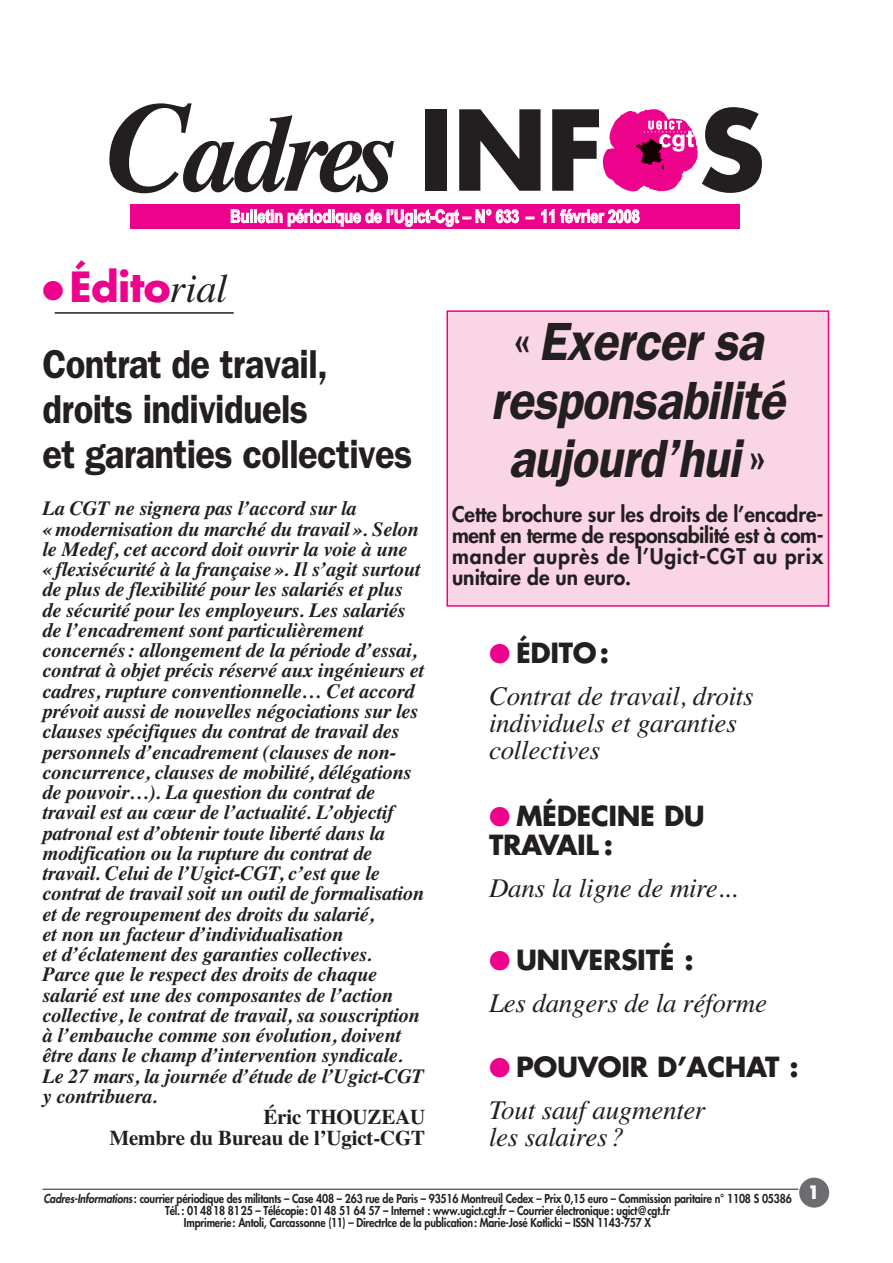
<style>
.page{position:relative;width:893px;height:1263px;background:#fff}
.page>*{position:absolute;margin:0;border:0;box-sizing:border-box;transform-origin:0 0}
.t1{font:italic 700 108px "Times";letter-spacing:-.055em;color:#231f20}
.t2{font:italic 600 54px/58.5px "Franklin Gothic";letter-spacing:-.02em;color:#231f20;text-align:center;scale:.9 1}
.t3{font:600 40.5px/45px "Franklin Gothic";letter-spacing:-.02em;color:#231f20;scale:.9 1}
.t4{font:700 40.5px "Futura";letter-spacing:-.015em;color:#ed028c}
.t5{font:italic 27px/27px "Times";letter-spacing:-.01em;color:#231f20}
.t6{font:700 27px/28.5px "Futura";letter-spacing:-.015em;color:#231f20}
.t7{font:800 21px/21px "Futura";letter-spacing:.035em;color:#231f20;text-align:justify}
.t8{font:700 21px/21px "Times";letter-spacing:-.01em;color:#231f20;text-align:right}
.t9{font:italic 700 20.25px/20.2px "Times";letter-spacing:-.01em;color:#231f20}
.t10{font:700 18px "Arial Narrow";letter-spacing:-.01em;color:#fff}
.t11{font:700 18px "Futura";color:#fff}
.t12{font:800 12px/12px "Futura";letter-spacing:-.015em;color:#231f20;text-align:center;scale:.88 1}
.s1{font-size:127.5px}
.s2{font-family:"Futura";font-style:normal}
.s3{font-family:"Times";font-weight:400;font-style:italic;color:#231f20}
.s4{font-style:normal}
.s5{color:#ed028c}
.s6{font-style:italic}
</style>
<div class="page">
<hr style="left:43px;top:1189px;width:755px;height:1px;background:#231f20">
<div style="left:799px;top:1177px;width:30px;height:30px;background:#6c6d70;border-radius:50%"></div>
<svg style="left:602px;top:109px;width:96px;height:83px"></svg>
<div style="left:130px;top:204px;width:610px;height:25px;background:#ed028c"></div>
<hr style="left:55px;top:312px;width:179px;height:2px;background:#231f20">
<div style="left:447px;top:311px;width:381px;height:295px;background:#fad5e5"></div>
<div style="left:446px;top:310px;width:383px;height:297px;border:2px solid #ed028c"></div>
<h1 class="t1" style="left:107px;top:90px;width:660px"><span class="s1">C</span>adres <span class="s2">INF S</span></h1>
<p class="t10" style="left:230px;top:210px;width:411px">Bulletin périodique de l’Ugict-Cgt – N° 633 – 11 février 2008</p>
<h3 class="t4" style="left:43px;top:268px;width:187px">● Édito<span class="s3">rial</span></h3>
<h3 class="t3" style="left:43px;top:342px;width:412px">Contrat de travail, droits individuels<br>et garanties collectives</h3>
<p class="t9" style="left:43px;top:498px;width:383px">La CGT ne signera pas l’accord sur la «modernisation du marché du travail ». Selon le Medef, cet accord doit ouvrir la voie à une<br>« flexisécurité à la française ». Il s’agit surtout de plus de flexibilité pour les salariés et plus de sécurité pour les employeurs. Les salariés de l’encadrement sont particulièrement concernés: allongement de la période d’essai, contrat à objet précis réservé aux ingénieurs et cadres, rupture conventionnelle… Cet accord prévoit aussi de nouvelles négociations sur les clauses spécifiques du contrat de travail des personnels d’encadrement (clauses de non&shy;concurrence, clauses de mobilité, délégations de pouvoir…). La question du contrat de travail est au cœur de l’actualité. L’objectif patronal est d’obtenir toute liberté dans la modification ou la rupture du contrat de travail. Celui de l’Ugict-CGT, c’est que le contrat de travail soit un outil de formalisation et de regroupement des droits du salarié,<br>et non un facteur d’individualisation<br>et d’éclatement des garanties collectives.<br>Parce que le respect des droits de chaque salarié est une des composantes de l’action collective, le contrat de travail, sa souscription à l’embauche comme son évolution, doivent être dans le champ d’intervention syndicale.<br>Le 27 mars, la journée d’étude de l’Ugict-CGT y contribuera.</p>
<p class="t8" style="left:110px;top:1106px;width:317px">Éric THOUZEAU<br>Membre du Bureau de l’Ugict-CGT</p>
<h2 class="t2" style="left:490px;top:312px;width:329px"><span class="s4">«</span> Exercer sa responsabilité aujourd’hui <span class="s4">»</span></h2>
<p class="t7" style="left:452px;top:506px;width:373px">Cette brochure sur les droits de l’encadre&shy;ment en terme de responsabilité est à com&shy;mander auprès de l’Ugict-CGT au prix unitaire de un euro.</p>
<h3 class="t6" style="left:489px;top:641px;width:122px"><span class="s5">●</span> ÉDITO :</h3>
<h3 class="t5" style="left:489px;top:682px;width:266px">Contrat de travail, droits individuels et garanties collectives</h3>
<h3 class="t6" style="left:489px;top:804px;width:217px"><span class="s5">●</span> MÉDECINE DU<br>TRAVAIL :</h3>
<h3 class="t5" style="left:489px;top:874px;width:250px">Dans la ligne de mire...</h3>
<h3 class="t6" style="left:489px;top:948px;width:206px"><span class="s5">●</span> UNIVERSITÉ :</h3>
<h3 class="t5" style="left:489px;top:989px;width:280px">Les dangers de la réforme</h3>
<h3 class="t6" style="left:489px;top:1055px;width:311px"><span class="s5">●</span> POUVOIR D’ACHAT :</h3>
<h3 class="t5" style="left:489px;top:1096px;width:218px">Tout sauf augmenter les salaires ?</h3>
<p class="t12" style="left:43px;top:1193px;width:852px"><span class="s6">Cadres-Informations</span> : courrier périodique des militants – Case 408 – 263 rue de Paris – 93516 Montreuil Cedex – Prix 0,15 euro – Commission paritaire n° 1108 S 05386<br>Tél.: 014818 8125 – Télécopie: 01 48 51 64 57 – Internet : www.ugict.cgt.fr – Courrier électronique : ugict@cgt.fr<br>Imprimerie: Antoli, Carcassonne (11) – DirectrIce de la publication: Marie-José Kotlicki – ISSN 1143-757 X</p>
<p class="t11" style="left:808px;top:1183px;width:14px">1</p>
</div>
